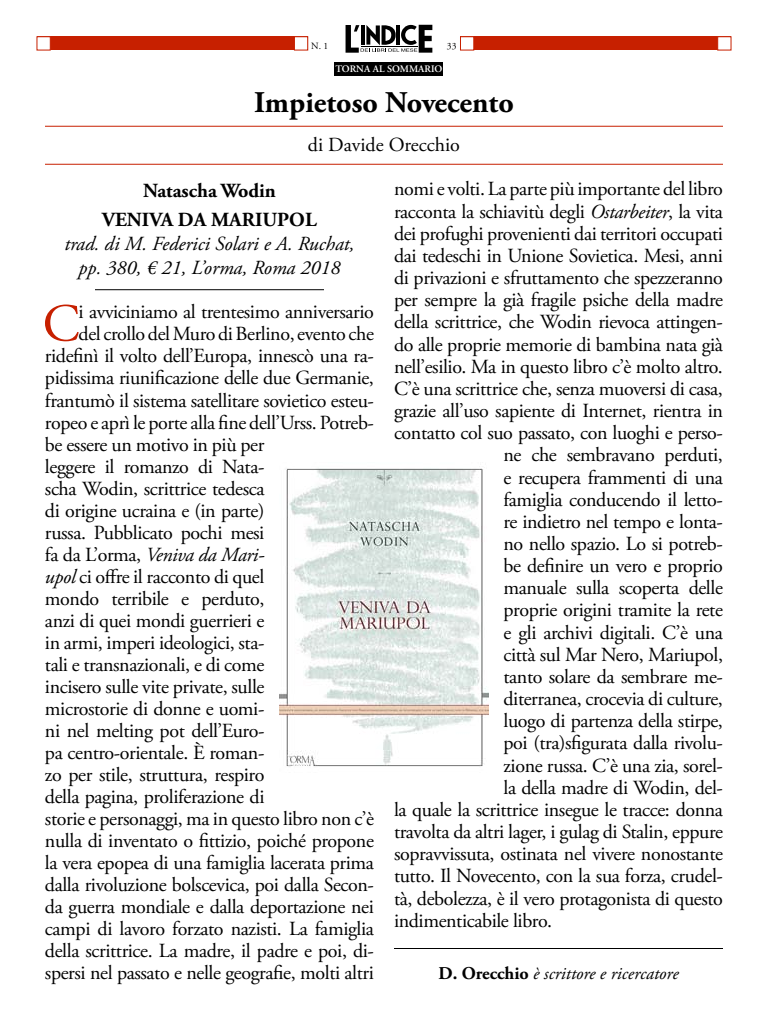
<style>
.page{position:relative;width:768px;height:1024px;background:#fff}
.page>*{position:absolute;margin:0;border:0;box-sizing:border-box;transform-origin:0 0}
.t1{font:53.2px "Adobe Garamond Pro";color:#c72000}
.t2{font:700 30px "Adobe Garamond Pro";color:#000}
.t3{font:20px "Adobe Garamond Pro";letter-spacing:-.02em;color:#000}
.t4{font:italic 20px/24px "Adobe Garamond Pro";color:#000;text-align:center}
.t5{font:700 20px/29px "Adobe Garamond Pro";color:#000;text-align:center}
.t6{font:italic 20px "Adobe Garamond Pro";letter-spacing:-.02em;color:#000}
.t7{font:20px "Adobe Garamond Pro";color:#000}
.t8{font:italic 18px "Adobe Garamond Pro";color:#000}
.t9{font:600 10px "Adobe Garamond Pro";color:#fff}
.t10{font:9.6px "Adobe Garamond Pro";color:#000}
.s1{font-style:italic}
.s2{font-weight:700;font-style:normal}
.s3{font-style:normal}
</style>
<div class="page">
<div style="left:37px;top:37px;width:271px;height:13px;background:#c72000"></div>
<div style="left:37px;top:37px;width:13px;height:13px;background:#fff"></div>
<div style="left:294px;top:37px;width:14px;height:13px;background:#fff;border:1px solid #c72000"></div>
<div style="left:460px;top:37px;width:271px;height:13px;background:#c72000"></div>
<div style="left:460px;top:37px;width:14px;height:13px;background:#fff;border:1px solid #c72000"></div>
<div style="left:718px;top:37px;width:13px;height:13px;background:#fff"></div>
<svg style="left:346px;top:24px;width:86px;height:29px"></svg>
<div style="left:335px;top:62px;width:108px;height:14px;background:#000"></div>
<hr style="left:45px;top:126px;width:678px;height:1px;background:#c72000">
<hr style="left:45px;top:164px;width:678px;height:1px;background:#c72000">
<hr style="left:95px;top:289px;width:229px;height:1px;background:#000">
<hr style="left:394px;top:948px;width:329px;height:1px;background:#000">
<img style="left:279px;top:468px;width:210px;height:299px">
<p class="t10" style="left:311px;top:41px;width:19px">N. 1</p>
<p class="t10" style="left:447px;top:41px;width:11px">33</p>
<p class="t9" style="left:335px;top:64px;width:108px">TORNA AL SOMMARIO</p>
<h2 class="t2" style="left:254px;top:85px;width:261px">Impietoso Novecento</h2>
<p class="t7" style="left:308px;top:132px;width:154px">di Davide Orecchio</p>
<p class="t5" style="left:102px;top:177px;width:216px">Natascha Wodin<br>VENIVA DA MARIUPOL</p>
<p class="t4" style="left:64px;top:233px;width:292px">trad. di M. Federici Solari e A. Ruchat, pp. 380, € 21, L’orma, Roma 2018</p>
<h1 class="t1" style="left:43px;top:292px;width:39px">C</h1>
<p class="t3" style="left:79px;top:300px;width:297px">i avviciniamo al trentesimo anniversario</p>
<p class="t3" style="left:394px;top:177px;width:330px">nomi e volti. La parte più importante del libro</p>
<p class="t3" style="left:394px;top:199px;width:331px">racconta la schiavitù degli <span class="s1">Ostarbeiter</span>, la vita</p>
<p class="t3" style="left:394px;top:221px;width:331px">dei profughi provenienti dai territori occupati</p>
<p class="t3" style="left:394px;top:244px;width:330px">dai tedeschi in Unione Sovietica. Mesi, anni</p>
<p class="t3" style="left:394px;top:266px;width:331px">di privazioni e sfruttamento che spezzeranno</p>
<p class="t3" style="left:394px;top:288px;width:331px">per sempre la già fragile psiche della madre</p>
<p class="t3" style="left:394px;top:310px;width:331px">della scrittrice, che Wodin rievoca attingen-</p>
<p class="t3" style="left:394px;top:332px;width:331px">do alle proprie memorie di bambina nata già</p>
<p class="t3" style="left:394px;top:354px;width:330px">nell’esilio. Ma in questo libro c’è molto altro.</p>
<p class="t3" style="left:394px;top:377px;width:330px">C’è una scrittrice che, senza muoversi di casa,</p>
<p class="t3" style="left:394px;top:399px;width:330px">grazie all’uso sapiente di Internet, rientra in</p>
<p class="t3" style="left:394px;top:421px;width:330px">contatto col suo passato, con luoghi e perso-</p>
<p class="t3" style="left:504px;top:443px;width:221px">ne che sembravano perduti,</p>
<p class="t3" style="left:504px;top:465px;width:221px">e recupera frammenti di una</p>
<p class="t3" style="left:504px;top:487px;width:221px">famiglia conducendo il letto-</p>
<p class="t3" style="left:504px;top:509px;width:221px">re indietro nel tempo e lonta-</p>
<p class="t3" style="left:504px;top:532px;width:221px">no nello spazio. Lo si potreb-</p>
<p class="t3" style="left:504px;top:554px;width:221px">be definire un vero e proprio</p>
<p class="t3" style="left:504px;top:576px;width:221px">manuale sulla scoperta delle</p>
<p class="t3" style="left:504px;top:598px;width:221px">proprie origini tramite la rete</p>
<p class="t3" style="left:504px;top:620px;width:221px">e gli archivi digitali. C’è una</p>
<p class="t3" style="left:504px;top:642px;width:221px">città sul Mar Nero, Mariupol,</p>
<p class="t3" style="left:504px;top:665px;width:221px">tanto solare da sembrare me-</p>
<p class="t3" style="left:504px;top:687px;width:221px">diterranea, crocevia di culture,</p>
<p class="t3" style="left:504px;top:709px;width:221px">luogo di partenza della stirpe,</p>
<p class="t3" style="left:504px;top:731px;width:221px">poi (tra)sfigurata dalla rivolu-</p>
<p class="t3" style="left:504px;top:753px;width:221px">zione russa. C’è una zia, sorel-</p>
<p class="t3" style="left:504px;top:775px;width:221px">la della madre di Wodin, del-</p>
<p class="t3" style="left:394px;top:798px;width:331px">la quale la scrittrice insegue le tracce: donna</p>
<p class="t3" style="left:394px;top:820px;width:331px">travolta da altri lager, i gulag di Stalin, eppure</p>
<p class="t3" style="left:394px;top:842px;width:330px">sopravvissuta, ostinata nel vivere nonostante</p>
<p class="t3" style="left:394px;top:864px;width:330px">tutto. Il Novecento, con la sua forza, crudel-</p>
<p class="t3" style="left:394px;top:886px;width:330px">tà, debolezza, è il vero protagonista di questo</p>
<p class="t3" style="left:394px;top:908px;width:160px">indimenticabile libro.</p>
<p class="t8" style="left:438px;top:962px;width:242px"><span class="s2">D. Orecchio</span> è scrittore e ricercatore</p>
<p class="t3" style="left:79px;top:322px;width:297px">del crollo del Muro di Berlino, evento che</p>
<p class="t3" style="left:45px;top:344px;width:330px">ridefinì il volto dell’Europa, innescò una ra-</p>
<p class="t3" style="left:45px;top:366px;width:330px">pidissima riunificazione delle due Germanie,</p>
<p class="t3" style="left:45px;top:388px;width:331px">frantumò il sistema satellitare sovietico esteu-</p>
<p class="t3" style="left:45px;top:410px;width:331px">ropeo e aprì le porte alla fine dell’Urss. Potreb-</p>
<p class="t3" style="left:45px;top:432px;width:221px">be essere un motivo in più per</p>
<p class="t3" style="left:45px;top:454px;width:221px">leggere il romanzo di Nata-</p>
<p class="t3" style="left:45px;top:476px;width:221px">scha Wodin, scrittrice tedesca</p>
<p class="t3" style="left:45px;top:498px;width:221px">di origine ucraina e (in parte)</p>
<p class="t3" style="left:45px;top:520px;width:221px">russa. Pubblicato pochi mesi</p>
<p class="t6" style="left:45px;top:542px;width:221px"><span class="s3">fa da L’orma,</span> Veniva da Mari-</p>
<p class="t3" style="left:45px;top:564px;width:221px"><span class="s1">upol</span> ci offre il racconto di quel</p>
<p class="t3" style="left:45px;top:586px;width:221px">mondo terribile e perduto,</p>
<p class="t3" style="left:45px;top:608px;width:221px">anzi di quei mondi guerrieri e</p>
<p class="t3" style="left:45px;top:630px;width:221px">in armi, imperi ideologici, sta-</p>
<p class="t3" style="left:45px;top:652px;width:221px">tali e transnazionali, e di come</p>
<p class="t3" style="left:45px;top:674px;width:221px">incisero sulle vite private, sulle</p>
<p class="t3" style="left:45px;top:696px;width:221px">microstorie di donne e uomi-</p>
<p class="t3" style="left:45px;top:718px;width:221px">ni nel melting pot dell’Euro-</p>
<p class="t3" style="left:45px;top:740px;width:221px">pa centro-orientale. È roman-</p>
<p class="t3" style="left:45px;top:762px;width:221px">zo per stile, struttura, respiro</p>
<p class="t3" style="left:45px;top:784px;width:221px">della pagina, proliferazione di</p>
<p class="t3" style="left:45px;top:806px;width:330px">storie e personaggi, ma in questo libro non c’è</p>
<p class="t3" style="left:45px;top:828px;width:330px">nulla di inventato o fittizio, poiché propone</p>
<p class="t3" style="left:45px;top:850px;width:331px">la vera epopea di una famiglia lacerata prima</p>
<p class="t3" style="left:45px;top:872px;width:331px">dalla rivoluzione bolscevica, poi dalla Secon-</p>
<p class="t3" style="left:45px;top:894px;width:330px">da guerra mondiale e dalla deportazione nei</p>
<p class="t3" style="left:45px;top:916px;width:331px">campi di lavoro forzato nazisti. La famiglia</p>
<p class="t3" style="left:45px;top:938px;width:331px">della scrittrice. La madre, il padre e poi, di-</p>
<p class="t3" style="left:45px;top:960px;width:330px">spersi nel passato e nelle geografie, molti altri</p>
</div>
